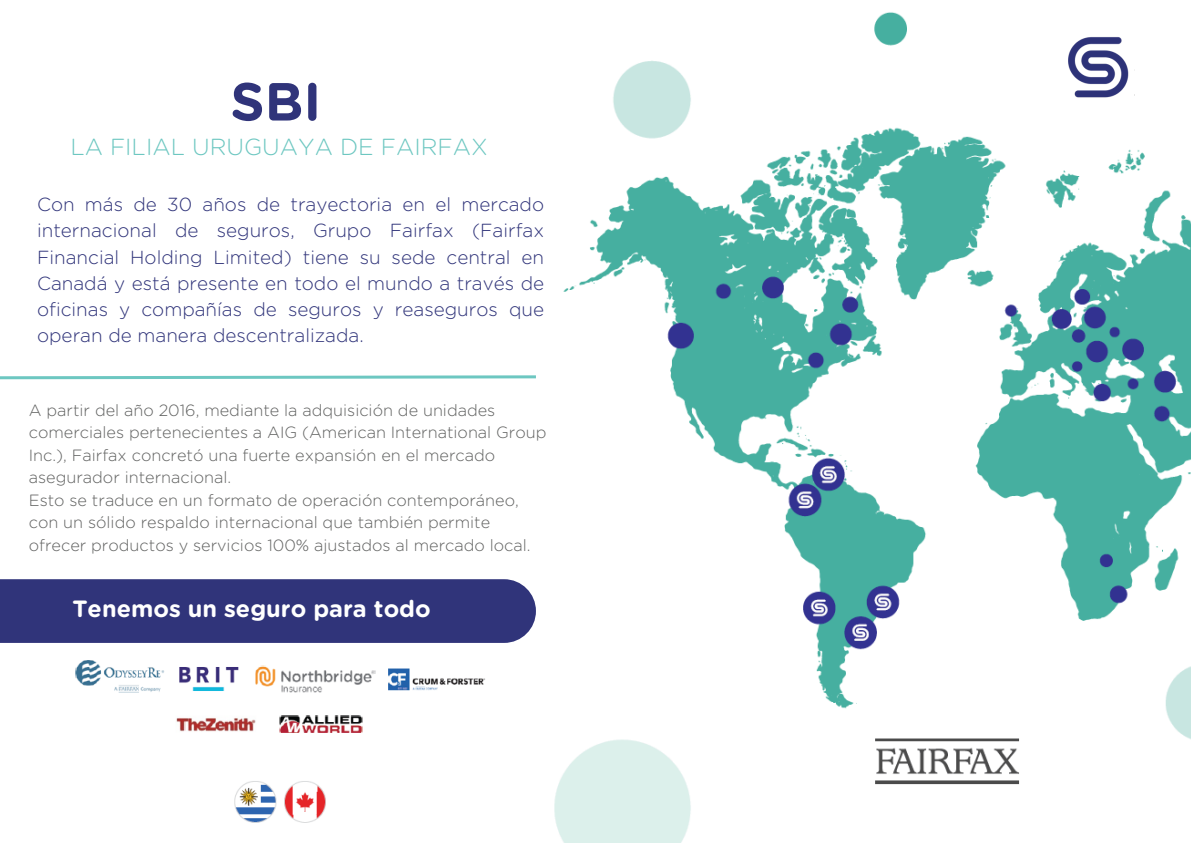
<style>
.page{position:relative;width:1191px;height:843px;background:#fff}
.page>*{position:absolute;margin:0;border:0;box-sizing:border-box;transform-origin:0 0}
.t1{font:700 53.5px "Gotham Rounded";color:#30347a}
.t2{font:700 23.5px "Gotham Rounded";color:#fff}
.t3{font:300 23.2px "Gotham Rounded";color:#6dc7c1}
.t4{font:300 18.9px/26.2px "Gotham Rounded";color:#30347a;text-align:justify}
.t5{font:300 16.3px/22.5px "Gotham Rounded";color:#616261}
</style>
<div class="page">
<img style="left:554px;top:12px;width:636px;height:830px">
<div style="left:0;top:579px;width:536px;height:63px;background:#30347a"></div>
<svg style="left:0;top:375px;width:536px;height:5px"></svg>
<img style="left:1013px;top:12px;width:121px;height:97px">
<div style="left:1152px;top:791px;width:38px;height:51px;background:#fff"></div>
<img style="left:75px;top:660px;width:410px;height:163px">
<h4 class="t1" style="left:230px;top:78px;width:92px">SBI</h4>
<p class="t3" style="left:70px;top:136px;width:419px">LA FILIAL URUGUAYA DE FAIRFAX</p>
<h2 class="t4" style="left:37px;top:192px;width:508px">Con más de 30 años de trayectoria en el mercado internacional de seguros, Grupo Fairfax (Fairfax Financial Holding Limited) tiene su sede central en Canadá y está presente en todo el mundo a través de oficinas y compañías de seguros y reaseguros que operan de manera descentralizada.</h2>
<h3 class="t5" style="left:29px;top:399px;width:519px">A partir del año 2016, mediante la adquisición de unidades comerciales pertenecientes a AIG (American International Group Inc.), Fairfax concretó una fuerte expansión en el mercado asegurador internacional.</h3>
<p class="t5" style="left:29px;top:489px;width:503px">Esto se traduce en un formato de operación contemporáneo, con un sólido respaldo internacional que también permite ofrecer productos y servicios 100% ajustados al mercado local.</p>
<p class="t2" style="left:72px;top:598px;width:360px">Tenemos un seguro para todo</p>
</div>
